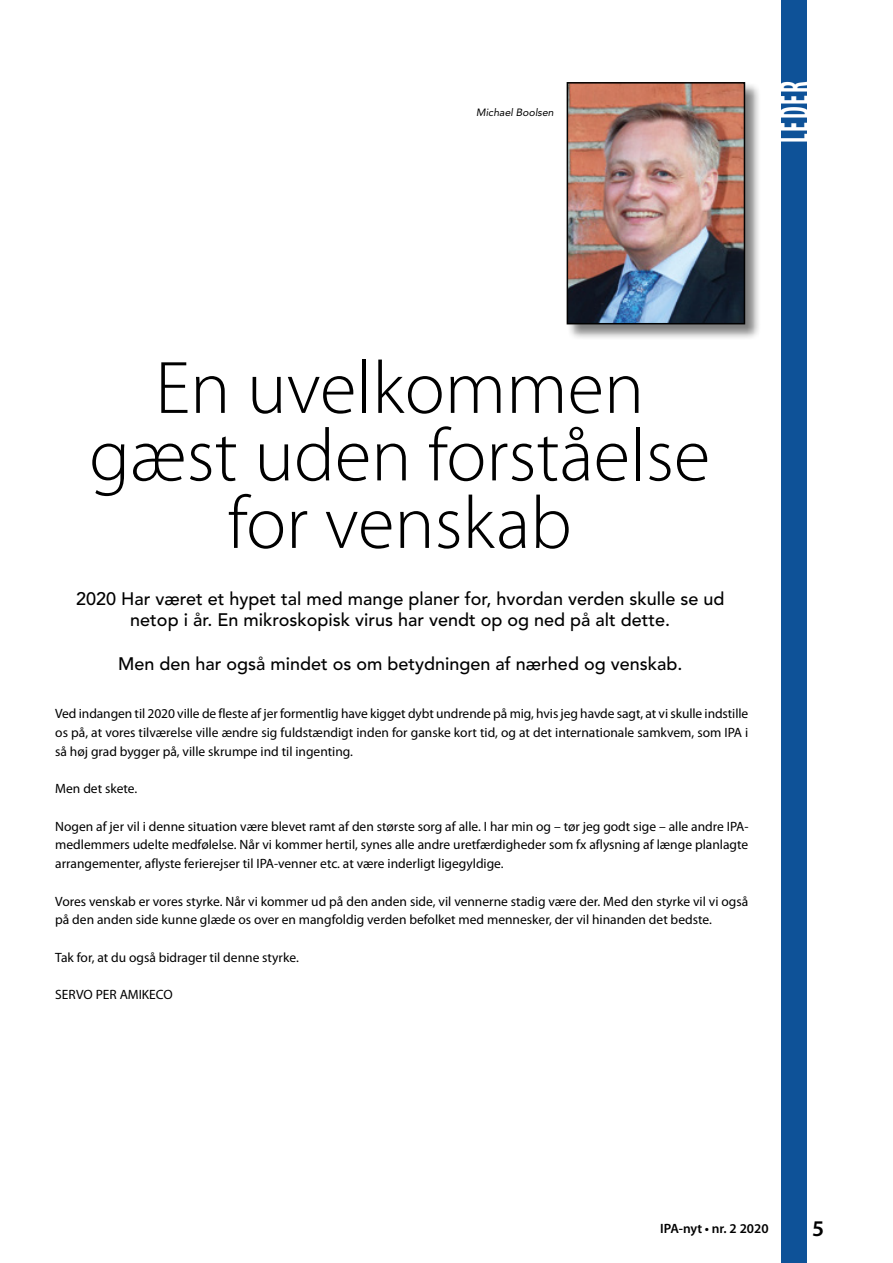
<style>
.page{position:relative;width:893px;height:1263px;background:#fff}
.page>*{position:absolute;margin:0;border:0;box-sizing:border-box;transform-origin:0 0}
.t1{font:300 75px/67.5px "Myriad Pro";color:#000;text-align:center}
.t2{font:700 condensed 44.4px "Myriad Pro";letter-spacing:.08em;color:#fff;scale:.57 1}
.t3{font:600 22.5px "Myriad Pro";color:#000}
.t4{font:500 18px/21.6px "Avenir LT Std";color:#000;text-align:center}
.t5{font:13.5px/18.8px "Myriad Pro";color:#000;text-align:justify}
.t6{font:600 13.5px "Myriad Pro";color:#000}
.t7{font:italic 10.5px "Avenir LT Std";color:#000}
</style>
<div class="page">
<div style="left:781px;top:0;width:26px;height:1263px;background:#0e5298"></div>
<div style="left:566px;top:81px;width:195px;height:259px;background:#000;opacity:.5"></div>
<img style="left:570px;top:85px;width:172px;height:236px">
<div style="left:567px;top:82px;width:178px;height:242px;border:2px solid #000"></div>
<p class="t7" style="left:476px;top:106px;width:79px">Michael Boolsen</p>
<h2 class="t2" style="left:770px;top:143px;width:111px;rotate:-90deg">LEDER</h2>
<h1 class="t1" style="left:89px;top:355px;width:622px">En uvelkommen gæst uden forståelse for venskab</h1>
<h3 class="t4" style="left:76px;top:588px;width:650px">2020 Har været et hypet tal med mange planer for, hvordan verden skulle se ud netop i år. En mikroskopisk virus har vendt op og ned på alt dette.</h3>
<h3 class="t4" style="left:118px;top:653px;width:566px">Men den har også mindet os om betydningen af nærhed og venskab.</h3>
<p class="t5" style="left:55px;top:704px;width:695px">Ved indangen til 2020 ville de fleste af jer formentlig have kigget dybt undrende på mig, hvis jeg havde sagt, at vi skulle indstille os på, at vores tilværelse ville ændre sig fuldstændigt inden for ganske kort tid, og at det internationale samkvem, som IPA i så høj grad bygger på, ville skrumpe ind til ingenting.</p>
<p class="t5" style="left:55px;top:779px;width:83px">Men det skete.</p>
<p class="t5" style="left:55px;top:817px;width:695px">Nogen af jer vil i denne situation være blevet ramt af den største sorg af alle. I har min og – tør jeg godt sige – alle andre IPA&shy;medlemmers udelte medfølelse. Når vi kommer hertil, synes alle andre uretfærdigheder som fx aflysning af længe planlagte arrangementer, aflyste ferierejser til IPA-venner etc. at være inderligt ligegyldige.</p>
<p class="t5" style="left:55px;top:892px;width:695px">Vores venskab er vores styrke. Når vi kommer ud på den anden side, vil vennerne stadig være der. Med den styrke vil vi også på den anden side kunne glæde os over en mangfoldig verden befolket med mennesker, der vil hinanden det bedste.</p>
<p class="t5" style="left:55px;top:948px;width:245px">Tak for, at du også bidrager til denne styrke.</p>
<p class="t5" style="left:55px;top:986px;width:119px">SERVO PER AMIKECO</p>
<p class="t6" style="left:660px;top:1220px;width:110px">IPA-nyt • nr. 2 2020</p>
<h3 class="t3" style="left:812px;top:1214px;width:14px">5</h3>
</div>
